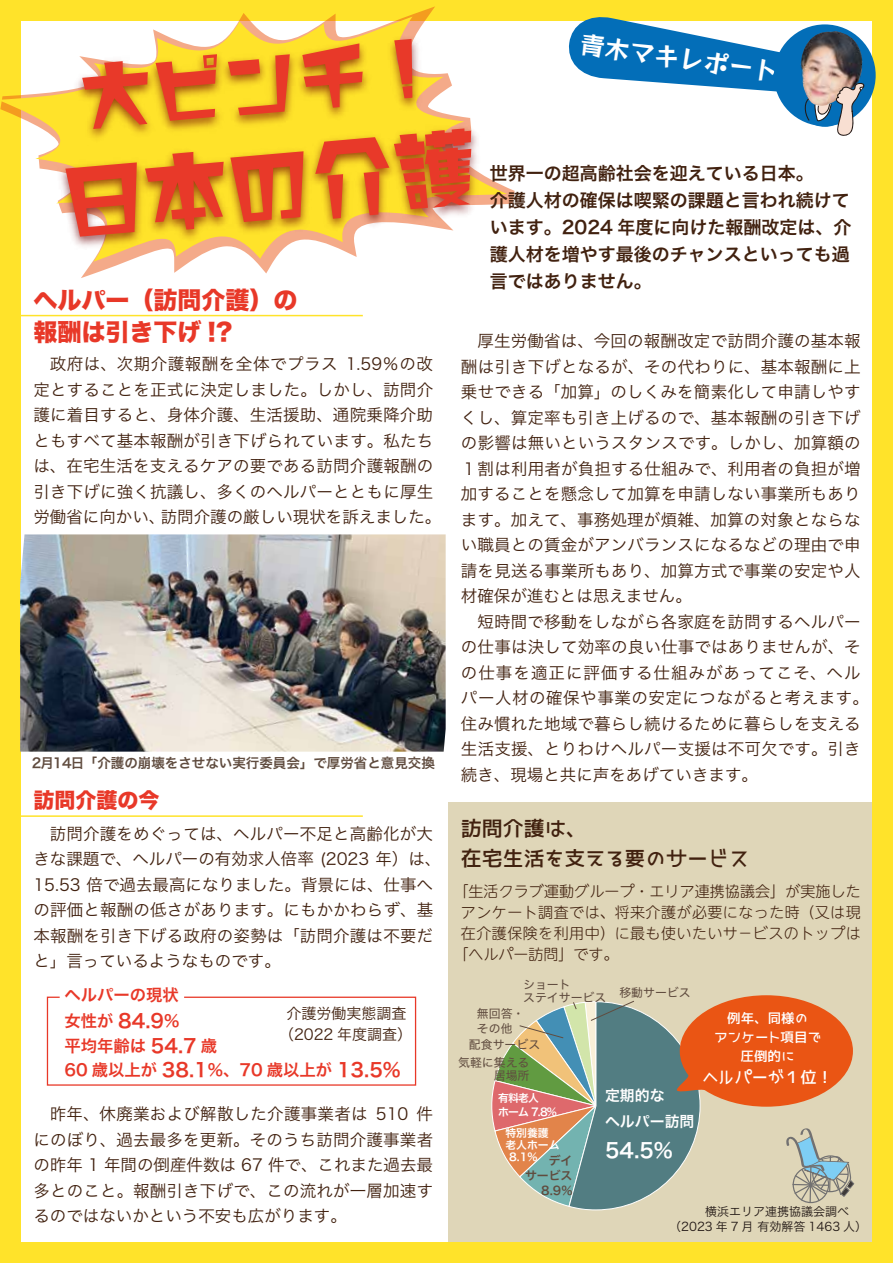
<style>
.page{position:relative;width:893px;height:1263px;background:#ffe32a}
.page>*{position:absolute;margin:0;border:0;box-sizing:border-box;transform-origin:0 0}
.t1{font:87.9px "TA F1 blockline";color:#e83929}
.t2{font:76.5px "TA F1 blockline";color:#e83929}
.t3{font:25.05px "Rockn Roll One";color:#fff}
.t4{font:24px/31.5px "Hiragino Sans W8";color:#e83828}
.t5{font:21px/30px "JK Gothic M";color:#41210f}
.t6{font:21px "Hiragino Sans W8";color:#e83828}
.t7{font:20.25px "Hiragino Sans W6";color:#fff}
.t8{font:18px/27px "Hiragino Sans W6";color:#41210f}
.t9{font:16.5px/25.5px "Hiragino Sans W3";letter-spacing:.01em;color:#41210f}
.t10{font:16.35px/25px "Hiragino Sans W6";color:#e83828}
.t11{font:16.2px "JK Gothic M";color:#fff}
.t12{font:300 15px "UD Shin M Go Pr 6 N";letter-spacing:.03em;color:#41210f}
.t13{font:300 15px "UD Shin M Go Pr 6 N";letter-spacing:.005em;color:#41210f}
.t14{font:15px/21px "Hiragino Sans W3";color:#41210f;text-align:center}
.t15{font:300 15px "UD Shin M Go Pr 6 N";color:#41210f}
.t16{font:14.85px/26.1px "Hiragino Sans W6";color:#fff}
.t17{font:13.5px "Hiragino Sans W6";color:#604c3f}
.t18{font:13.5px/18.9px "JK Gothic M";color:#fff;text-align:center}
.t19{font:12px/15px "Hiragino Sans W3";color:#221815}
.t20{font:11.85px/13.4px "Hiragino Sans W4";color:#604c3f}
.t21{font:11.85px/14.9px "Hiragino Sans W6";color:#604c3f;text-align:right}
.t22{font:10.8px/13.5px "Hiragino Sans W6";color:#fff}
.s1{font-size:19.05px}
</style>
<div class="page">
<div style="left:21px;top:21px;width:851px;height:1221px;background:#fff"></div>
<div style="left:448px;top:802px;width:424px;height:440px;background:#dfd6b8"></div>
<svg style="left:81px;top:6px;width:434px;height:272px"></svg>
<svg style="left:0;top:17px;width:507px;height:245px;fill:#ffe32a"></svg>
<div style="left:774px;top:24px;width:102px;height:102px;background:#036eb8;border-radius:50%"></div>
<svg style="left:569px;top:17px;width:296px;height:119px"></svg>
<svg style="left:491px;top:995px;width:363px;height:216px"></svg>
<img style="left:20px;top:534px;width:426px;height:218px">
<svg style="left:46px;top:996px;width:371px;height:90px"></svg>
<hr style="left:21px;top:315px;width:342px;height:1px;background:#ffe32a">
<hr style="left:21px;top:815px;width:342px;height:2px;background:#ffe32a">
<img style="left:35px;top:17px;width:461px;height:247px">
<h3 class="t3" style="left:582px;top:28px;width:202px;rotate:8deg">青木マキレポート</h3>
<h2 class="t2" style="left:75px;top:60px;width:367px;rotate:-5deg">大ピンチ！</h2>
<h1 class="t1" style="left:56px;top:159px;width:422px;rotate:-5deg">日本の介護</h1>
<p class="t8" style="left:490px;top:159px;width:363px">世界一の超高齢社会を迎えている日本。<br>介護人材の確保は喫緊の課題と言われ続けています。2024 年度に向けた報酬改定は、介護人材を増やす最後のチャンスといっても過言ではありません。</p>
<h3 class="t4" style="left:33px;top:285px;width:265px">ヘルパー（訪問介護）の報酬は引き下げ !?</h3>
<p class="t9" style="left:33px;top:350px;width:409px">　政府は、次期介護報酬を全体でプラス 1.59％の改定とすることを正式に決定しました。しかし、訪問介護に着目すると、身体介護、生活援助、通院乗降介助ともすべて基本報酬が引き下げられています。私たちは、在宅生活を支えるケアの要である訪問介護報酬の引き下げに強く抗議し、多くのヘルパーとともに厚生労働省に向かい、訪問介護の厳しい現状を訴えました。</p>
<p class="t9" style="left:461px;top:327px;width:409px">　厚生労働省は、今回の報酬改定で訪問介護の基本報酬は引き下げとなるが、その代わりに、基本報酬に上乗せできる「加算」のしくみを簡素化して申請しやすくし、算定率も引き上げるので、基本報酬の引き下げの影響は無いというスタンスです。しかし、加算額の<br>１割は利用者が負担する仕組みで、利用者の負担が増加することを懸念して加算を申請しない事業所もあります。加えて、事務処理が煩雑、加算の対象とならない職員との賃金がアンバランスになるなどの理由で申請を見送る事業所もあり、加算方式で事業の安定や人材確保が進むとは思えません。<br>　短時間で移動をしながら各家庭を訪問するヘルパーの仕事は決して効率の良い仕事ではありませんが、その仕事を適正に評価する仕組みがあってこそ、ヘルパー人材の確保や事業の安定につながると考えます。住み慣れた地域で暮らし続けるために暮らしを支える生活支援、とりわけヘルパー支援は不可欠です。引き続き、現場と共に声をあげていきます。</p>
<p class="t5" style="left:461px;top:812px;width:290px">訪問介護は、<br>在宅生活を支える要のサービス</p>
<p class="t13" style="left:453px;top:879px;width:409px">「生活クラブ運動グループ・エリア連携協議会」が実施した</p>
<p class="t12" style="left:461px;top:900px;width:401px">アンケート調査では、将来介護が必要になった時（又は現</p>
<p class="t12" style="left:461px;top:921px;width:401px">在介護保険を利用中）に最も使いたいサ－ビスのトップは</p>
<p class="t15" style="left:453px;top:942px;width:166px">「ヘルパー訪問」です。</p>
<p class="t17" style="left:32px;top:750px;width:405px">2月14日「介護の崩壊をさせない実行委員会」で厚労省と意見交換</p>
<p class="t6" style="left:33px;top:788px;width:127px">訪問介護の今</p>
<p class="t9" style="left:33px;top:820px;width:409px">　訪問介護をめぐっては、ヘルパー不足と高齢化が大きな課題で、ヘルパーの有効求人倍率 (2023 年）は、<br>15.53 倍で過去最高になりました。背景には、仕事への評価と報酬の低さがあります。にもかかわらず、基本報酬を引き下げる政府の姿勢は「訪問介護は不要だと」言っているようなものです。</p>
<p class="t10" style="left:64px;top:982px;width:338px">ヘルパーの現状<br>女性が <span class="s1">84.9</span>%<br>平均年齢は <span class="s1">54.7</span> 歳<br>60 歳以上が <span class="s1">38.1</span>%、70 歳以上が <span class="s1">13.5%</span></p>
<p class="t14" style="left:279px;top:1002px;width:135px">介護労働実態調査（2022 年度調査）</p>
<p class="t9" style="left:33px;top:1100px;width:401px;text-align:justify">　昨年、休廃業および解散した介護事業者は 510 件にのぼり、過去最多を更新。そのうち訪問介護事業者の昨年 1 年間の倒産件数は 67 件で、これまた過去最多とのこと。報酬引き下げで、この流れが一層加速するのではないかという不安も広がります。</p>
<p class="t20" style="left:523px;top:976px;width:85px">ショート<br>ステイサービス</p>
<p class="t20" style="left:477px;top:1005px;width:49px;line-height:14.9px">無回答・その他</p>
<p class="t20" style="left:469px;top:1037px;width:73px">配食サービス</p>
<p class="t20" style="left:458px;top:1055px;width:73px;text-align:right">気軽に集える居場所</p>
<p class="t20" style="left:619px;top:985px;width:73px">移動サービス</p>
<p class="t22" style="left:498px;top:1091px;width:60px">有料老人<br>ホーム 7.8%</p>
<p class="t22" style="left:505px;top:1125px;width:45px">特別養護</p>
<p class="t22" style="left:505px;top:1138px;width:56px">老人ホーム</p>
<p class="t22" style="left:509px;top:1150px;width:30px">8.1%</p>
<p class="t21" style="left:525px;top:1153px;width:49px">デイ<br>サービス<br>8.9%</p>
<p class="t16" style="left:605px;top:1081px;width:91px">定期的な<br>ヘルパー訪問</p>
<p class="t7" style="left:605px;top:1132px;width:69px">54.5%</p>
<p class="t18" style="left:714px;top:1008px;width:108px">例年、同様の<br>アンケート項目で圧倒的に</p>
<p class="t11" style="left:702px;top:1066px;width:132px">ヘルパーが１位！</p>
<p class="t19" style="left:669px;top:1203px;width:199px;text-indent:36px">横浜エリア連携協議会調べ　（2023 年 7 月 有効解答 1463 人）</p>
</div>
